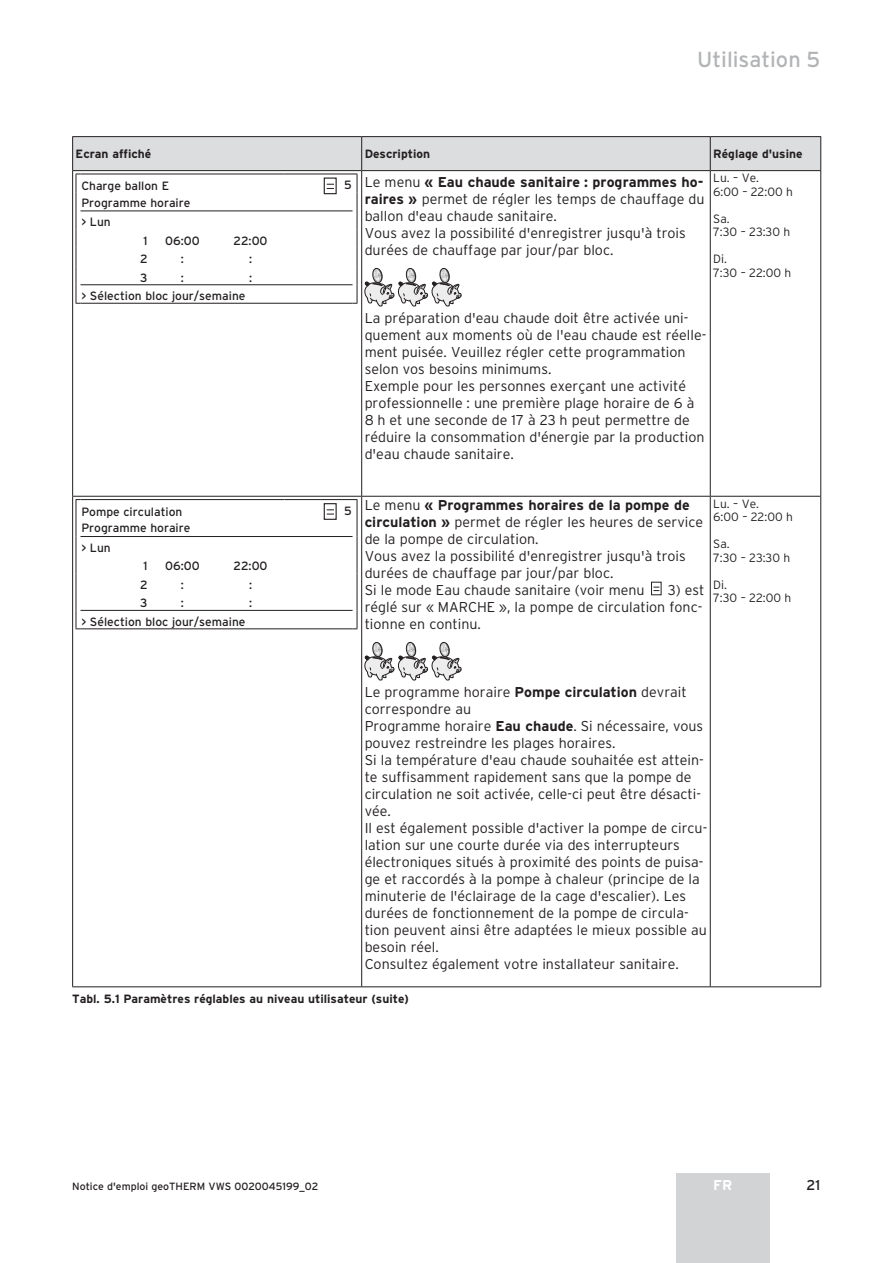
<style>
.page{position:relative;width:893px;height:1263px;background:#fff}
.page>*{position:absolute;margin:0;border:0;box-sizing:border-box;transform-origin:0 0}
.t1{font:21.75px "Interstate OT";color:#b2b4b6}
.t2{font:300 14.25px/17px "Interstate OT";color:#231f20}
.t3{font:14.25px "Interstate OT";color:#231f20}
.t4{font:700 14.25px "Interstate OT";color:#fff}
.t5{font:12px "Interstate OT";color:#231f20}
.t6{font:300 12px/13.5px "Interstate OT";color:#231f20}
.t7{font:700 12px "Interstate OT";color:#231f20}
.t8{font:10.5px "Interstate OT";color:#231f20}
.s1{font-weight:700}
</style>
<div class="page">
<hr style="left:72px;top:136px;width:290px;height:1px;background:#231f20">
<hr style="left:72px;top:137px;width:1px;height:33px;background:#231f20">
<hr style="left:362px;top:136px;width:348px;height:1px;background:#231f20">
<hr style="left:710px;top:136px;width:111px;height:1px;background:#231f20">
<hr style="left:72px;top:170px;width:290px;height:1px;background:#231f20">
<hr style="left:72px;top:171px;width:1px;height:325px;background:#231f20">
<hr style="left:361px;top:171px;width:1px;height:325px;background:#231f20">
<hr style="left:710px;top:171px;width:1px;height:325px;background:#231f20">
<hr style="left:820px;top:171px;width:1px;height:325px;background:#231f20">
<hr style="left:72px;top:496px;width:290px;height:1px;background:#231f20">
<hr style="left:72px;top:497px;width:1px;height:489px;background:#231f20">
<hr style="left:362px;top:496px;width:348px;height:1px;background:#231f20">
<hr style="left:361px;top:497px;width:1px;height:489px;background:#231f20">
<hr style="left:710px;top:496px;width:111px;height:1px;background:#231f20">
<hr style="left:710px;top:497px;width:1px;height:489px;background:#231f20">
<hr style="left:820px;top:497px;width:1px;height:489px;background:#231f20">
<hr style="left:72px;top:986px;width:749px;height:1px;background:#231f20">
<svg style="left:73px;top:137px;width:748px;height:183px"></svg>
<hr style="left:284px;top:499px;width:73px;height:1px;background:#231f20">
<svg style="left:352px;top:500px;width:6px;height:129px"></svg>
<hr style="left:80px;top:499px;width:204px;height:1px;background:#231f20">
<svg style="left:76px;top:499px;width:4px;height:130px"></svg>
<hr style="left:80px;top:536px;width:272px;height:1px;background:#231f20">
<hr style="left:80px;top:610px;width:272px;height:1px;background:#231f20">
<hr style="left:80px;top:628px;width:272px;height:1px;background:#231f20">
<div style="left:324px;top:503px;width:13px;height:17px;border:1px solid #231f20"></div>
<svg style="left:327px;top:509px;width:7px;height:6px"></svg>
<div style="left:651px;top:582px;width:10px;height:13px;border:1px solid #231f20"></div>
<svg style="left:653px;top:587px;width:6px;height:4px"></svg>
<svg style="left:365px;top:642px;width:97px;height:39px"></svg>
<div style="left:676px;top:1173px;width:93px;height:90px;background:#d1d3d4"></div>
<h1 class="t1" style="left:697px;top:51px;width:125px">Utilisation 5</h1>
<p class="t7" style="left:76px;top:149px;width:77px">Ecran affiché</p>
<p class="t7" style="left:365px;top:149px;width:67px">Description</p>
<p class="t7" style="left:713px;top:149px;width:91px">Réglage d'usine</p>
<p class="t5" style="left:81px;top:182px;width:89px">Charge ballon E</p>
<p class="t5" style="left:344px;top:181px;width:9px">5</p>
<p class="t5" style="left:81px;top:198px;width:111px">Programme horaire</p>
<p class="t5" style="left:81px;top:217px;width:31px">&gt; Lun</p>
<p class="t5" style="left:144px;top:236px;width:6px">1</p>
<p class="t5" style="left:165px;top:236px;width:36px">06:00</p>
<p class="t5" style="left:233px;top:236px;width:36px">22:00</p>
<p class="t5" style="left:140px;top:254px;width:9px">2</p>
<p class="t5" style="left:181px;top:254px;width:5px">:</p>
<p class="t5" style="left:249px;top:254px;width:5px">:</p>
<p class="t5" style="left:140px;top:273px;width:9px">3</p>
<p class="t5" style="left:181px;top:273px;width:5px">:</p>
<p class="t5" style="left:249px;top:273px;width:5px">:</p>
<p class="t5" style="left:81px;top:291px;width:166px">&gt; Sélection bloc jour/semaine</p>
<p class="t6" style="left:713px;top:172px;width:81px">Lu. – Ve.<br>6:00 – 22:00 h</p>
<p class="t6" style="left:713px;top:213px;width:79px">Sa.<br>7:30 – 23:30 h</p>
<p class="t6" style="left:713px;top:253px;width:80px">Di.<br>7:30 – 22:00 h</p>
<p class="t2" style="left:365px;top:175px;width:341px">Le menu <span class="s1">« Eau chaude sanitaire : programmes ho&shy;raires »</span> permet de régler les temps de chauffage du ballon d'eau chaude sanitaire.<br>Vous avez la possibilité d'enregistrer jusqu'à trois durées de chauffage par jour/par bloc.</p>
<p class="t2" style="left:365px;top:311px;width:343px">La préparation d'eau chaude doit être activée uni&shy;quement aux moments où de l'eau chaude est réelle&shy;ment puisée. Veuillez régler cette programmation selon vos besoins minimums.<br>Exemple pour les personnes exerçant une activité professionnelle : une première plage horaire de 6 à 8 h et une seconde de 17 à 23 h peut permettre de réduire la consommation d'énergie par la production d'eau chaude sanitaire.</p>
<p class="t5" style="left:81px;top:507px;width:103px">Pompe circulation</p>
<p class="t5" style="left:344px;top:506px;width:9px">5</p>
<p class="t5" style="left:81px;top:524px;width:111px">Programme horaire</p>
<p class="t5" style="left:81px;top:543px;width:31px">&gt; Lun</p>
<p class="t5" style="left:144px;top:562px;width:6px">1</p>
<p class="t5" style="left:165px;top:562px;width:36px">06:00</p>
<p class="t5" style="left:233px;top:562px;width:36px">22:00</p>
<p class="t5" style="left:140px;top:580px;width:9px">2</p>
<p class="t5" style="left:181px;top:580px;width:5px">:</p>
<p class="t5" style="left:249px;top:580px;width:5px">:</p>
<p class="t5" style="left:140px;top:598px;width:9px">3</p>
<p class="t5" style="left:181px;top:598px;width:5px">:</p>
<p class="t5" style="left:249px;top:598px;width:5px">:</p>
<p class="t5" style="left:81px;top:617px;width:166px">&gt; Sélection bloc jour/semaine</p>
<p class="t2" style="left:365px;top:498px;width:340px">Le menu <span class="s1">« Programmes horaires de la pompe de circulation »</span> permet de régler les heures de service de la pompe de circulation.<br>Vous avez la possibilité d'enregistrer jusqu'à trois durées de chauffage par jour/par bloc.<br>Si le mode Eau chaude sanitaire (voir menu</p>
<p class="t2" style="left:365px;top:583px;width:341px;text-indent:303px">3) est réglé sur « MARCHE », la pompe de circulation fonc&shy;tionne en continu.</p>
<p class="t6" style="left:713px;top:498px;width:81px">Lu. – Ve.<br>6:00 – 22:00 h</p>
<p class="t6" style="left:713px;top:538px;width:79px">Sa.<br>7:30 – 23:30 h</p>
<p class="t6" style="left:713px;top:579px;width:80px">Di.<br>7:30 – 22:00 h</p>
<p class="t2" style="left:365px;top:685px;width:344px">Le programme horaire <span class="s1">Pompe circulation</span> devrait correspondre au<br>Programme horaire <span class="s1">Eau chaude</span>. Si nécessaire, vous pouvez restreindre les plages horaires.<br>Si la température d'eau chaude souhaitée est attein&shy;te suffisamment rapidement sans que la pompe de circulation ne soit activée, celle-ci peut être désacti&shy;vée.<br>Il est également possible d'activer la pompe de circu&shy;lation sur une courte durée via des interrupteurs électroniques situés à proximité des points de puisa&shy;ge et raccordés à la pompe à chaleur (principe de la minuterie de l'éclairage de la cage d'escalier). Les durées de fonctionnement de la pompe de circula&shy;tion peuvent ainsi être adaptées le mieux possible au besoin réel.<br>Consultez également votre installateur sanitaire.</p>
<p class="t7" style="left:72px;top:995px;width:338px">Tabl. 5.1 Paramètres réglables au niveau utilisateur (suite)</p>
<p class="t8" style="left:72px;top:1183px;width:248px">Notice d'emploi geoTHERM VWS 0020045199_02</p>
<p class="t3" style="left:806px;top:1180px;width:15px">21</p>
<p class="t4" style="left:713px;top:1180px;width:21px">FR</p>
</div>
